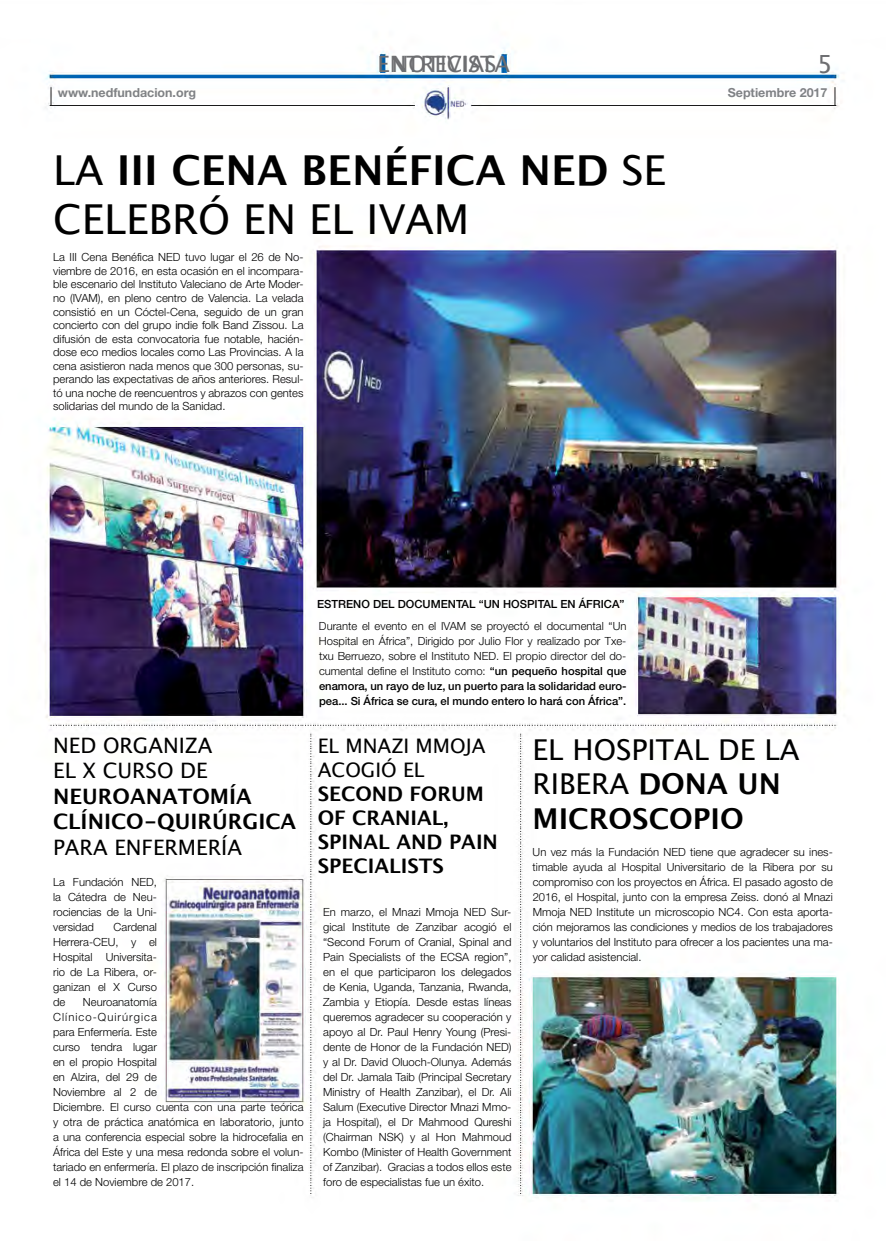
<style>
.page{position:relative;width:886px;height:1241px;background:#fff}
.page>*{position:absolute;margin:0;border:0;box-sizing:border-box;transform-origin:0 0}
.t1{font:41.25px/49.5px "Lucida Grande";color:#000}
.t2{font:28.75px/34.5px "Lucida Grande";color:#000}
.t3{font:25px "Lucida Grande";color:#6d6e71}
.t4{font:22.5px "Lucida Grande";color:#6d6e71}
.t5{font:21.25px/25.5px "Lucida Grande";color:#000}
.t6{font:700 21.25px/25.5px "Lucida Grande";color:#000}
.t7{font:700 20px/24px "Lucida Grande";color:#000}
.t8{font:20px/24px "Lucida Grande";color:#000}
.t9{font:700 12.5px "Helvetica Neue LT Std";color:#808285}
.t10{font:300 11.25px/15px "Helvetica Neue LT Std";color:#000;text-align:justify}
.t11{font:500 11.25px "Helvetica Neue LT Std";color:#000}
.s1{font-weight:700}
.s2{font-weight:500}
</style>
<div class="page">
<img style="left:45px;top:47px;width:801px;height:1153px">
<h3 class="t4" style="left:377px;top:51px;width:134px">E TREV STA</h3>
<h3 class="t4" style="left:392px;top:51px;width:106px">NOTICIAS</h3>
<h3 class="t3" style="left:817px;top:49px;width:17px">5</h3>
<p class="t9" style="left:58px;top:85px;width:140px">www.nedfundacion.org</p>
<p class="t9" style="left:728px;top:85px;width:101px">Septiembre 2017</p>
<h1 class="t1" style="left:53px;top:146px;width:614px">LA <span class="s1">III CENA BENÉFICA NED</span> SE<br>CELEBRÓ EN EL IVAM</h1>
<p class="t10" style="left:53px;top:250px;width:252px;line-height:13.5px">La III Cena Benéfica NED tuvo lugar el 26 de No&shy;viembre de 2016, en esta ocasión en el incompara&shy;ble escenario del Instituto Valeciano de Arte Moder&shy;no (IVAM), en pleno centro de Valencia. La velada consistió en un Cóctel-Cena, seguido de un gran concierto con del grupo indie folk Band Zissou. La difusión de esta convocatoria fue notable, hacién&shy;dose eco medios locales como Las Provincias. A la cena asistieron nada menos que 300 personas, su&shy;perando las expectativas de años anteriores. Resul&shy;tó una noche de reencuentros y abrazos con gentes solidarias del mundo de la Sanidad.</p>
<h3 class="t5" style="left:53px;top:732px;width:161px">NED ORGANIZA<br>EL X CURSO DE</h3>
<h3 class="t6" style="left:53px;top:783px;width:244px">NEUROANATOMÍA<br>CLÍNICO-QUIRÚRGICA</h3>
<h3 class="t5" style="left:53px;top:834px;width:190px">PARA ENFERMERÍA</h3>
<p class="t10" style="left:53px;top:873px;width:105px">La Fundación NED, la Cátedra de Neu&shy;rociencias de la Uni&shy;versidad</p>
<p class="t10" style="left:53px;top:918px;width:105px;text-indent:60px">Cardenal Herrera-CEU, y el Hospital Universita&shy;rio de La Ribera, or&shy;ganizan el X Curso de</p>
<p class="t10" style="left:53px;top:993px;width:252px;text-align:left;text-indent:30px">Neuroanatomía<br>Clínico-Quirúrgica<br>para Enfermería. Este<br>curso tendra lugar<br>en el propio Hospital<br>en Alzira, del 29 de<br>Noviembre al 2 de<br>Diciembre. El curso cuenta con una parte teórica y otra de práctica anatómica en laboratorio, junto a una conferencia especial sobre la hidrocefalia en<br>África del Este y una mesa redonda sobre el volun&shy;tariado en enfermería. El plazo de inscripción finaliza el 14 de Noviembre de 2017.</p>
<p class="t11" style="left:317px;top:597px;width:309px">ESTRENO DEL DOCUMENTAL “UN HOSPITAL EN ÁFRICA”</p>
<p class="t10" style="left:319px;top:618px;width:309px">Durante el evento en el IVAM se proyectó el documental “Un Hospital en África”, Dirigido por Julio Flor y realizado por Txe&shy;txu Berruezo, sobre el Instituto NED. El propio director del do&shy;cumental define el Instituto como: <span class="s2">“un pequeño hospital que enamora, un rayo de luz, un puerto para la solidaridad euro&shy;pea... Si África se cura, el mundo entero lo hará con África”.</span></p>
<h3 class="t8" style="left:318px;top:734px;width:169px">EL MNAZI MMOJA<br>ACOGIÓ EL</h3>
<h3 class="t7" style="left:318px;top:781px;width:182px">SECOND FORUM<br>OF CRANIAL,<br>SPINAL AND PAIN<br>SPECIALISTS</h3>
<p class="t10" style="left:323px;top:903px;width:190px">En marzo, el Mnazi Mmoja NED Sur&shy;gical Institute de Zanzibar acogió el “Second Forum of Cranial, Spinal and Pain Specialists of the ECSA region”, en el que participaron los delegados de Kenia, Uganda, Tanzania, Rwanda, Zambia y Etiopía. Desde estas líneas queremos agradecer su cooperación y apoyo al Dr. Paul Henry Young (Presi&shy;dente de Honor de la Fundación NED) y al Dr. David Oluoch-Olunya. Además del Dr. Jamala Taib (Principal Secretary Ministry of Health Zanzibar), el Dr. Ali Salum (Executive Director Mnazi Mmo&shy;ja Hospital), el Dr Mahmood Qureshi (Chairman NSK) y al Hon Mahmoud Kombo (Minister of Health Government of Zanzibar). Gracias a todos ellos este foro de especialistas fue un éxito.</p>
<h2 class="t2" style="left:533px;top:732px;width:268px">EL HOSPITAL DE LA<br>RIBERA <span class="s1">DONA UN<br>MICROSCOPIO</span></h2>
<p class="t10" style="left:533px;top:843px;width:302px">Un vez más la Fundación NED tiene que agradecer su ines&shy;timable ayuda al Hospital Universitario de la Ribera por su compromiso con los proyectos en África. El pasado agosto de 2016, el Hospital, junto con la empresa Zeiss. donó al Mnazi Mmoja NED Institute un microscopio NC4. Con esta aporta&shy;ción mejoramos las condiciones y medios de los trabajadores y voluntarios del Instituto para ofrecer a los pacientes una ma&shy;yor calidad asistencial.</p>
</div>
